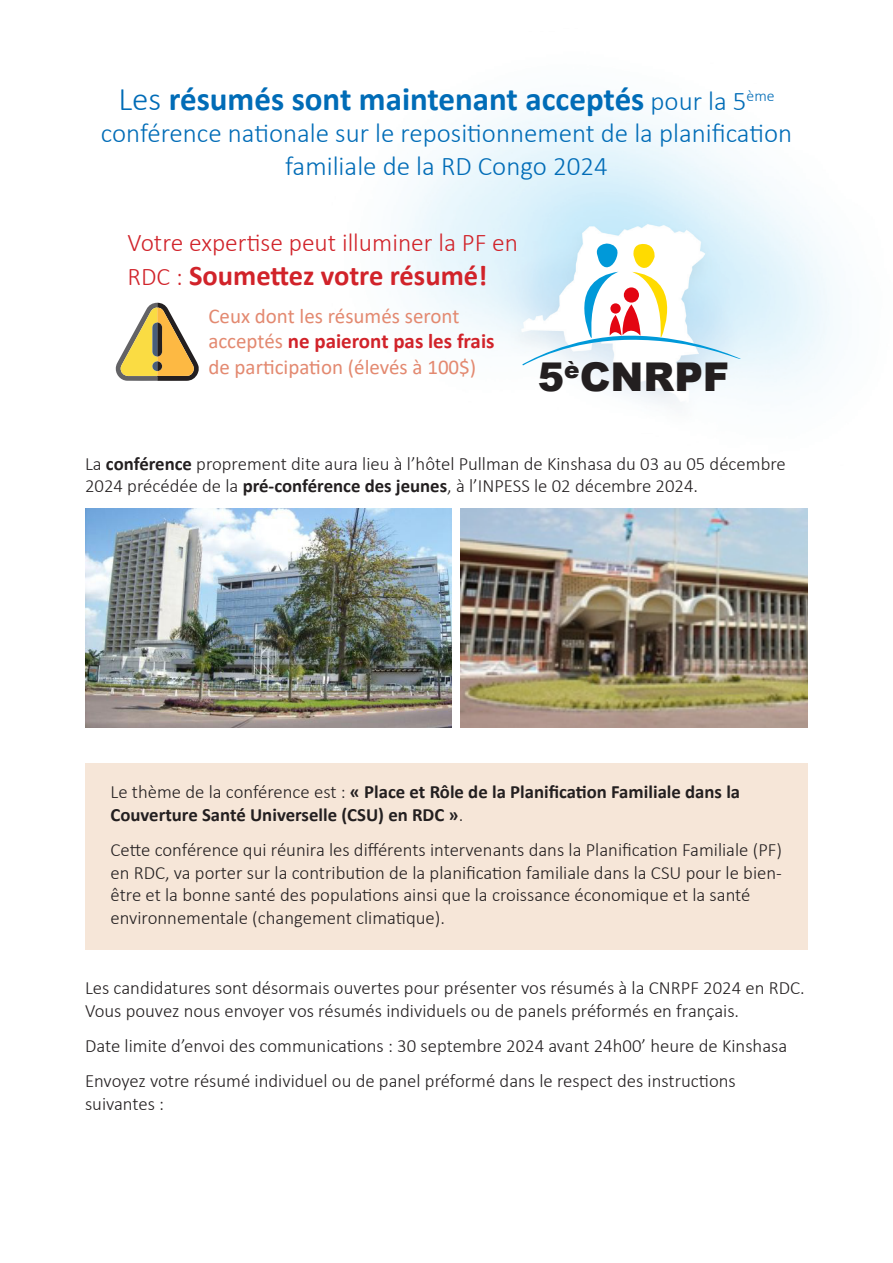
<style>
.page{position:relative;width:893px;height:1263px;background:#fff}
.page>*{position:absolute;margin:0;border:0;box-sizing:border-box;transform-origin:0 0}
.t1{font:900 39.6px "Arial";color:#231f20}
.t2{font:700 33px "Calibri";color:#006cb7}
.t3{font:700 28.5px "Calibri";color:#d1232a}
.t4{font:300 27px/32.4px "Calibri";color:#006cb7;text-align:center}
.t5{font:300 25.5px "Calibri";color:#d1232a}
.t6{font:21px/25.2px "Calibri";color:#e38970}
.t7{font:300 18.75px/22.5px "Calibri";color:#231f20}
.t8{font:700 18.75px/22.5px "Calibri";color:#231f20}
.s1{font-weight:300}
.s2{font-weight:300;font-size:27px}
.s3{font-weight:300;font-size:25.5px}
.s4{font-weight:700;color:#d1232a}
.s5{font-weight:700}
</style>
<div class="page">
<svg style="left:522px;top:243px;width:219px;height:123px"></svg>
<div style="left:85px;top:763px;width:723px;height:84px;background:#f6e6d8"></div>
<div style="left:85px;top:821px;width:723px;height:129px;background:#f6e6d8"></div>
<img style="left:85px;top:509px;width:367px;height:219px">
<img style="left:460px;top:509px;width:348px;height:219px">
<svg style="left:115px;top:303px;width:84px;height:78px"></svg>
<p class="t2" style="left:118px;top:76px;width:658px"><span class="s1">Les</span> résumés sont maintenant acceptés <span class="s2">pour la 5</span><sup>ème</sup></p>
<p class="t4" style="left:101px;top:117px;width:693px">conférence nationale sur le repositionnement de la planification familiale de la RD Congo 2024</p>
<p class="t5" style="left:128px;top:227px;width:392px">Votre expertise peut illuminer la PF en</p>
<p class="t3" style="left:128px;top:256px;width:361px"><span class="s3">RDC :</span> Soumettez votre résumé!</p>
<p class="t6" style="left:208px;top:303px;width:288px">Ceux dont les résumés seront acceptés <span class="s4">ne paieront pas les frais </span>de participation (élevés à 100$)</p>
<p class="t1" style="left:538px;top:348px;width:193px">5<sup>è</sup>CNRPF</p>
<p class="t7" style="left:85px;top:452px;width:702px">La <span class="s5">conférence</span> proprement dite aura lieu à l’hôtel Pullman de Kinshasa du 03 au 05 décembre<br>2024 précédée de la <span class="s5">pré-conférence des jeunes</span>, à l’INPESS le 02 décembre 2024.</p>
<p class="t8" style="left:111px;top:781px;width:631px"><span class="s1">Le thème de la conférence est :</span> « Place et Rôle de la Planification Familiale dans la<br>Couverture Santé Universelle (CSU) en RDC »<span class="s1">.</span></p>
<p class="t7" style="left:111px;top:838px;width:673px">Cette conférence qui réunira les différents intervenants dans la Planification Familiale (PF) en RDC, va porter sur la contribution de la planification familiale dans la CSU pour le bien&shy;être et la bonne santé des populations ainsi que la croissance économique et la santé environnementale (changement climatique).</p>
<p class="t7" style="left:85px;top:976px;width:721px">Les candidatures sont désormais ouvertes pour présenter vos résumés à la CNRPF 2024 en RDC.<br>Vous pouvez nous envoyer vos résumés individuels ou de panels préformés en français.</p>
<p class="t7" style="left:85px;top:1034px;width:704px">Date limite d’envoi des communications : 30 septembre 2024 avant 24h00’ heure de Kinshasa</p>
<p class="t7" style="left:85px;top:1069px;width:652px">Envoyez votre résumé individuel ou de panel préformé dans le respect des instructions suivantes :</p>
</div>
